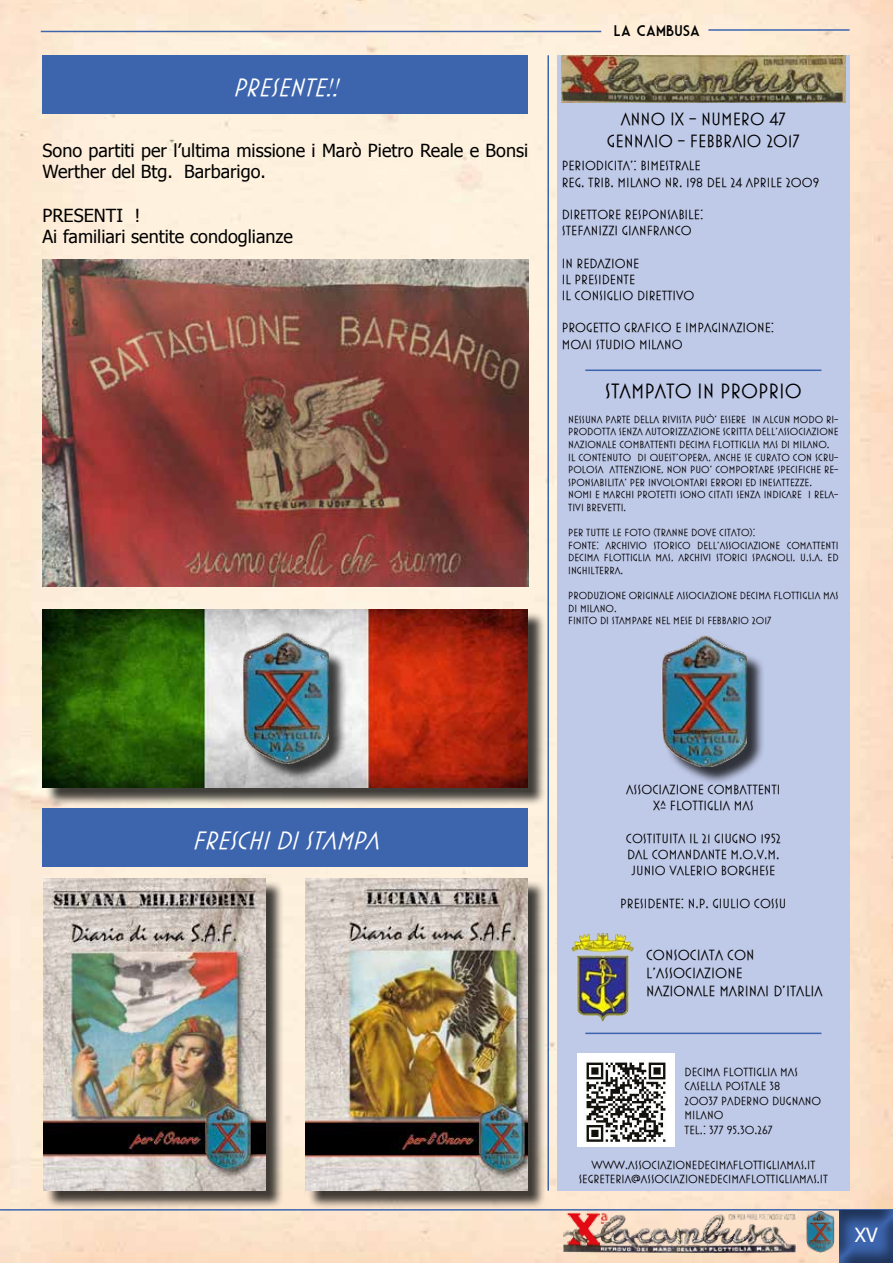
<style>
.page{position:relative;width:893px;height:1263px;background:#fff}
.page>*{position:absolute;margin:0;border:0;box-sizing:border-box;transform-origin:0 0}
.t1{font:italic 25.5px "Mostra Three";color:#fff}
.t2{font:21px "Mostra Three";color:#000}
.t3{font:19.5px "Tahoma";color:#fff}
.t4{font:18px/21.6px "Tahoma";color:#000}
.t5{font:18px/21.6px "Mostra Three";color:#000;text-align:center}
.t6{font:15px/18px "Mostra Three";color:#000}
.t7{font:15px "Market Deco";color:#000}
.t8{font:13.5px/16.2px "Mostra Three";color:#000}
.t9{font:12px/14.4px "Mostra Three";color:#000}
.t10{font:10.5px/12.6px "Mostra Three";color:#000}
</style>
<div class="page">
<img style="left:0;top:0;width:893px;height:1263px">
<div style="left:557px;top:55px;width:293px;height:1136px;background:#bfc9e8"></div>
<hr style="left:547px;top:55px;width:2px;height:1136px;background:#3d65ae">
<img style="left:561px;top:55px;width:284px;height:47px">
<div style="left:664px;top:638px;width:101px;height:147px;background:#000;opacity:.75"></div>
<img style="left:661px;top:635px;width:86px;height:131px">
<img style="left:577px;top:1053px;width:98px;height:93px">
<hr style="left:585px;top:369px;width:236px;height:2px;background:#3d65ae">
<hr style="left:585px;top:1032px;width:236px;height:2px;background:#3d65ae">
<img style="left:571px;top:933px;width:63px;height:89px">
<hr style="left:41px;top:31px;width:560px;height:1px;background:#3d65ae">
<hr style="left:708px;top:29px;width:142px;height:2px;background:#3d65ae">
<hr style="left:0;top:1209px;width:893px;height:1px;background:#3d65ae">
<img style="left:561px;top:1210px;width:236px;height:43px">
<img style="left:806px;top:1210px;width:28px;height:43px">
<div style="left:838px;top:1208px;width:55px;height:55px;background:#000;opacity:.5"></div>
<div style="left:43px;top:55px;width:485px;height:58px;background:#3d65ae"></div>
<div style="left:43px;top:809px;width:485px;height:58px;background:#3d65ae"></div>
<div style="left:307px;top:881px;width:240px;height:328px;background:#000;opacity:.75"></div>
<img style="left:305px;top:878px;width:223px;height:313px">
<div style="left:45px;top:881px;width:240px;height:328px;background:#000;opacity:.75"></div>
<img style="left:43px;top:878px;width:223px;height:312px">
<div style="left:45px;top:611px;width:501px;height:195px;background:#000;opacity:.75"></div>
<img style="left:43px;top:609px;width:485px;height:179px">
<img style="left:43px;top:259px;width:485px;height:328px">
<div style="left:246px;top:635px;width:101px;height:147px;background:#000;opacity:.75"></div>
<img style="left:243px;top:631px;width:85px;height:132px">
<h1 class="t1" style="left:233px;top:73px;width:114px">PRESENTE!!</h1>
<h3 class="t4" style="left:43px;top:139px;width:487px">Sono partiti per l’ultima missione i Marò Pietro Reale e Bonsi<br>Werther del Btg. Barbarigo.</h3>
<h3 class="t4" style="left:43px;top:203px;width:252px">PRESENTI !<br>Ai familiari sentite condoglianze</h3>
<h3 class="t7" style="left:614px;top:22px;width:88px">LA CAMBUSA</h3>
<h3 class="t5" style="left:607px;top:108px;width:194px">ANNO IX - NUMERO 47<br>GENNAIO - FEBBRAIO 2017</h3>
<p class="t8" style="left:562px;top:158px;width:259px">PERIODICITA’: BIMESTRALE<br>REG. TRIB. MILANO NR. 198 DEL 24 APRILE 2009</p>
<p class="t8" style="left:562px;top:206px;width:143px">DIRETTORE RESPONSABILE:<br>STEFANIZZI GIANFRANCO</p>
<p class="t8" style="left:562px;top:255px;width:134px">IN REDAZIONE<br>IL PRESIDENTE<br>IL CONSIGLIO DIRETTIVO</p>
<p class="t8" style="left:562px;top:320px;width:214px">PROGETTO GRAFICO E IMPAGINAZIONE:<br>MOAI STUDIO MILANO</p>
<h2 class="t2" style="left:605px;top:379px;width:198px">STAMPATO IN PROPRIO</h2>
<p class="t10" style="left:568px;top:413px;width:272px">NESSUNA PARTE DELLA RIVISTA PUÒ’ ESSERE IN ALCUN MODO RI-PRODOTTA SENZA AUTORIZZAZIONE SCRITTA DELL’ASSOCIAZIONE NAZIONALE COMBATTENTI DECIMA FLOTTIGLIA MAS DI MILANO.<br>IL CONTENUTO DI QUEST’OPERA, ANCHE SE CURATO CON SCRU-POLOSA ATTENZIONE, NON PUO’ COMPORTARE SPECIFICHE RE-SPONSABILITA’ PER INVOLONTARI ERRORI ED INESATTEZZE.<br>NOMI E MARCHI PROTETTI SONO CITATI SENZA INDICARE I RELA-TIVI BREVETTI.</p>
<p class="t10" style="left:568px;top:526px;width:272px">PER TUTTE LE FOTO (TRANNE DOVE CITATO):<br>FONTE: ARCHIVIO STORICO DELL’ASSOCIAZIONE COMATTENTI DECIMA FLOTTIGLIA MAS, ARCHIVI STORICI SPAGNOLI, U.S.A. ED INGHILTERRA.</p>
<p class="t10" style="left:568px;top:589px;width:272px">PRODUZIONE ORIGINALE ASSOCIAZIONE DECIMA FLOTTIGLIA MAS<br>DI MILANO.<br>FINITO DI STAMPARE NEL MESE DI FEBBARIO 2017</p>
<h1 class="t1" style="left:192px;top:826px;width:195px">FRESCHIDISTAMPA</h1>
<p class="t8" style="left:626px;top:781px;width:156px;text-align:center">ASSOCIAZIONE COMBATTENTI<br>Xª FLOTTIGLIA MAS</p>
<p class="t8" style="left:626px;top:830px;width:156px;text-align:center">COSTITUITA IL 21 GIUGNO 1952<br>DAL COMANDANTE M.O.V.M.<br>JUNIO VALERIO BORGHESE</p>
<p class="t8" style="left:620px;top:895px;width:168px">PRESIDENTE: N.P. GIULIO COSSU</p>
<h3 class="t6" style="left:646px;top:946px;width:178px">CONSOCIATA CON<br>L’ASSOCIAZIONE<br>NAZIONALE MARINAI D’ITALIA</h3>
<p class="t9" style="left:685px;top:1064px;width:138px">DECIMA FLOTTIGLIA MAS<br>CASELLA POSTALE 38<br>20037 PADERNO DUGNANO<br>MILANO<br>TEL.: 377 95.30.267</p>
<p class="t9" style="left:579px;top:1157px;width:251px;text-align:center">WWW.ASSOCIAZIONEDECIMAFLOTTIGLIAMAS.IT<br>SEGRETERIA@ASSOCIAZIONEDECIMAFLOTTIGLIAMAS.IT</p>
<h3 class="t3" style="left:855px;top:1222px;width:24px">XV</h3>
</div>
